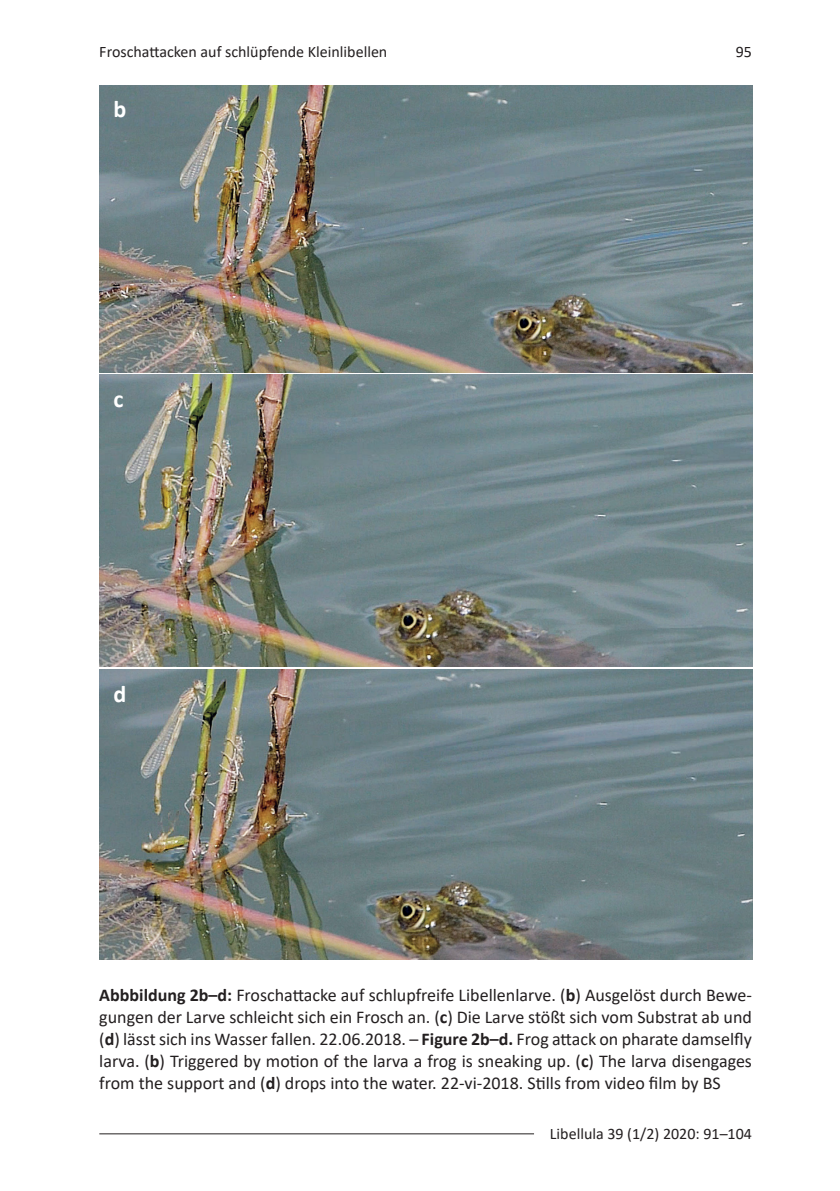
<style>
.page{position:relative;width:840px;height:1191px;background:#fff}
.page>*{position:absolute;margin:0;border:0;box-sizing:border-box;transform-origin:0 0}
.Tables_Figures{font:700 24px "Calibri";color:#fff}
.Tables_Figures-2{font:18px/22px "Calibri";color:#231f20;text-align:justify}
.t1{font:16px "Calibri";color:#231f20}
.s1{font-weight:700}
</style>
<div class="page">
<hr style="left:99px;top:1133px;width:434px;height:1px;background:#231f20">
<img style="left:99px;top:85px;width:652px;height:287px">
<img style="left:99px;top:375px;width:652px;height:292px">
<img style="left:99px;top:669px;width:652px;height:290px">
<p class="t1" style="left:99px;top:41px;width:289px">Froschattacken auf schlüpfende Kleinlibellen</p>
<p class="Tables_Figures" style="left:113px;top:92px;width:14px">b</p>
<p class="Tables_Figures" style="left:113px;top:382px;width:12px">c</p>
<p class="Tables_Figures" style="left:113px;top:677px;width:14px">d</p>
<p class="t1" style="left:735px;top:41px;width:18px">95</p>
<p class="Tables_Figures-2" style="left:99px;top:983px;width:653px"><span class="s1">Abbbildung 2b–d:</span> Froschattacke auf schlupfreife Libellenlarve. (<span class="s1">b</span>) Ausgelöst durch Bewe&shy;gungen der Larve schleicht sich ein Frosch an. (<span class="s1">c</span>) Die Larve stößt sich vom Substrat ab und (<span class="s1">d</span>) lässt sich ins Wasser fallen. 22.06.2018. – <span class="s1">Figure 2b–d.</span> Frog attack on pharate damselfly larva. (<span class="s1">b</span>) Triggered by motion of the larva a frog is sneaking up. (<span class="s1">c</span>) The larva disengages from the support and (<span class="s1">d</span>) drops into the water. 22-vi-2018. Stills from video film by BS</p>
<p class="t1" style="left:549px;top:1122px;width:203px">Libellula 39 (1/2) 2020: 91–104</p>
</div>
